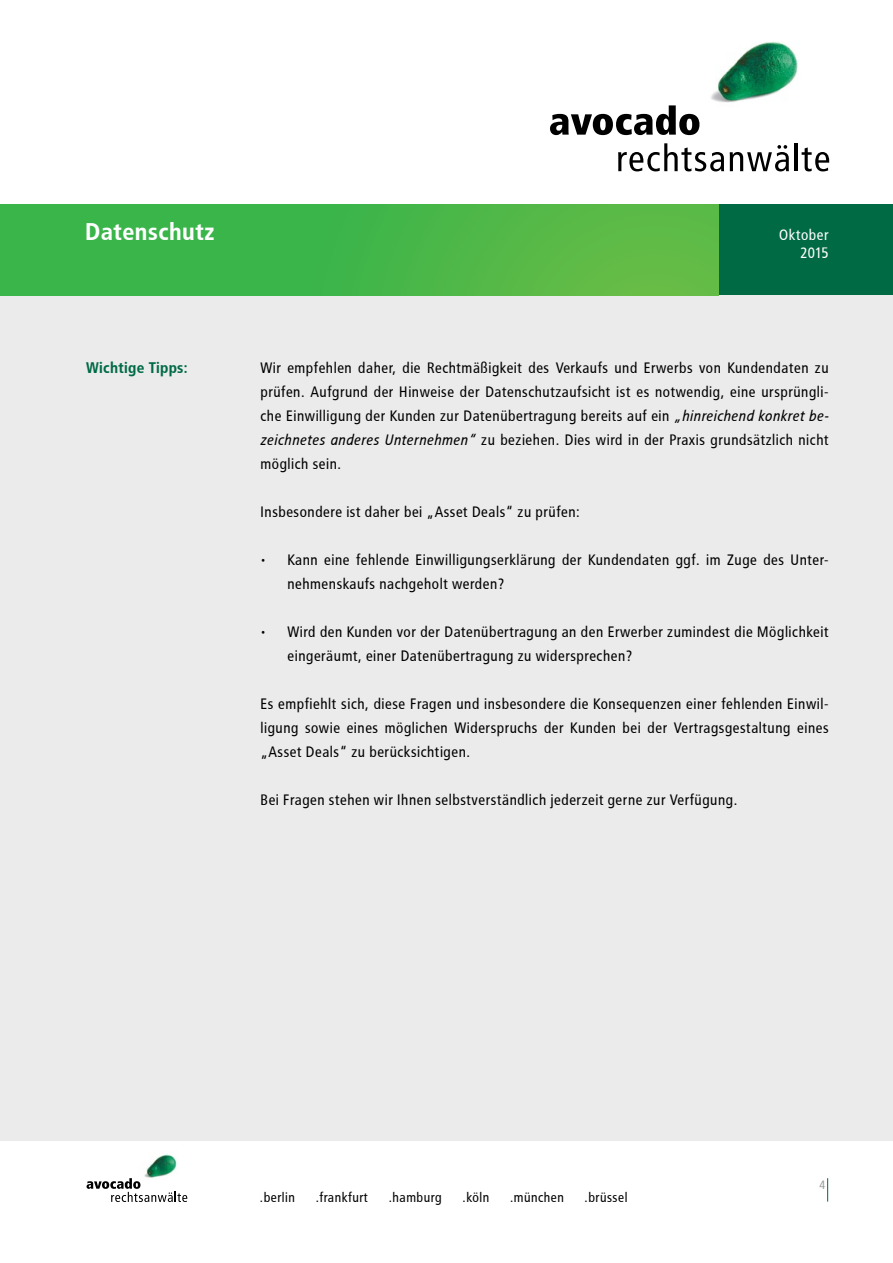
<style>
.page{position:relative;width:893px;height:1263px;background:#fff}
.page>*{position:absolute;margin:0;border:0;box-sizing:border-box;transform-origin:0 0}
.t1{font:700 24px "Avocado";color:#fff}
.t2{font:700 15.3px "Avocado";color:#006a45}
.t3{font:15px/24px "Avocado";color:#000;text-align:justify}
.t4{font:15px/18px "Avocado";color:#fff;text-align:right}
.t5{font:13.5px "Avocado";color:#000}
.t6{font:12px "Avocado";color:#97999c}
.s1{font-style:italic}
</style>
<div class="page">
<img style="left:711px;top:42px;width:87px;height:61px">
<svg style="left:550px;top:105px;width:149px;height:30px"></svg>
<svg style="left:618px;top:143px;width:106px;height:28px"></svg>
<svg style="left:730px;top:145px;width:59px;height:26px"></svg>
<hr style="left:795px;top:143px;width:3px;height:28px;background:#000">
<svg style="left:802px;top:147px;width:27px;height:24px"></svg>
<div style="left:719px;top:204px;width:174px;height:92px;background:#006a45"></div>
<svg style="left:827px;top:1178px;width:1px;height:23px"></svg>
<div style="left:0;top:296px;width:893px;height:845px;background:#ebebec"></div>
<img style="left:144px;top:1154px;width:33px;height:24px">
<svg style="left:87px;top:1178px;width:100px;height:24px"></svg>
<div style="left:0;top:204px;width:719px;height:92px;background:linear-gradient(to right,#2eb34b,#61bb46)"></div>
<h1 class="t1" style="left:85px;top:218px;width:131px">Datenschutz</h1>
<p class="t2" style="left:86px;top:358px;width:103px">Wichtige Tipps:</p>
<p class="t4" style="left:779px;top:226px;width:51px">Oktober<br>2015</p>
<p class="t3" style="left:260px;top:355px;width:570px">Wir empfehlen daher, die Rechtmäßigkeit des Verkaufs und Erwerbs von Kundendaten zu prüfen. Aufgrund der Hinweise der Datenschutzaufsicht ist es notwendig, eine ursprüngli&shy;che Einwilligung der Kunden zur Datenübertragung bereits auf ein <span class="s1">„hinreichend konkret be&shy;zeichnetes anderes Unternehmen“</span> zu beziehen. Dies wird in der Praxis grundsätzlich nicht möglich sein.</p>
<p class="t3" style="left:260px;top:499px;width:321px">Insbesondere ist daher bei „Asset Deals“ zu prüfen:</p>
<p class="t3" style="left:287px;top:547px;width:543px;text-indent:-27px">• Kann eine fehlende Einwilligungserklärung der Kundendaten ggf. im Zuge des Unter&shy;nehmenskaufs nachgeholt werden?</p>
<p class="t3" style="left:287px;top:619px;width:543px;text-indent:-27px">• Wird den Kunden vor der Datenübertragung an den Erwerber zumindest die Möglichkeit eingeräumt, einer Datenübertragung zu widersprechen?</p>
<p class="t3" style="left:260px;top:691px;width:570px">Es empfiehlt sich, diese Fragen und insbesondere die Konsequenzen einer fehlenden Einwil&shy;ligung sowie eines möglichen Widerspruchs der Kunden bei der Vertragsgestaltung eines „Asset Deals“ zu berücksichtigen.</p>
<p class="t3" style="left:260px;top:787px;width:479px">Bei Fragen stehen wir Ihnen selbstverständlich jederzeit gerne zur Verfügung.</p>
<p class="t5" style="left:260px;top:1189px;width:37px">.berlin</p>
<p class="t5" style="left:316px;top:1189px;width:54px">.frankfurt</p>
<p class="t5" style="left:389px;top:1189px;width:55px">.hamburg</p>
<p class="t5" style="left:463px;top:1189px;width:29px">.köln</p>
<p class="t5" style="left:510px;top:1189px;width:56px">.münchen</p>
<p class="t5" style="left:585px;top:1189px;width:45px">.brüssel</p>
<p class="t6" style="left:819px;top:1178px;width:8px">4</p>
</div>
